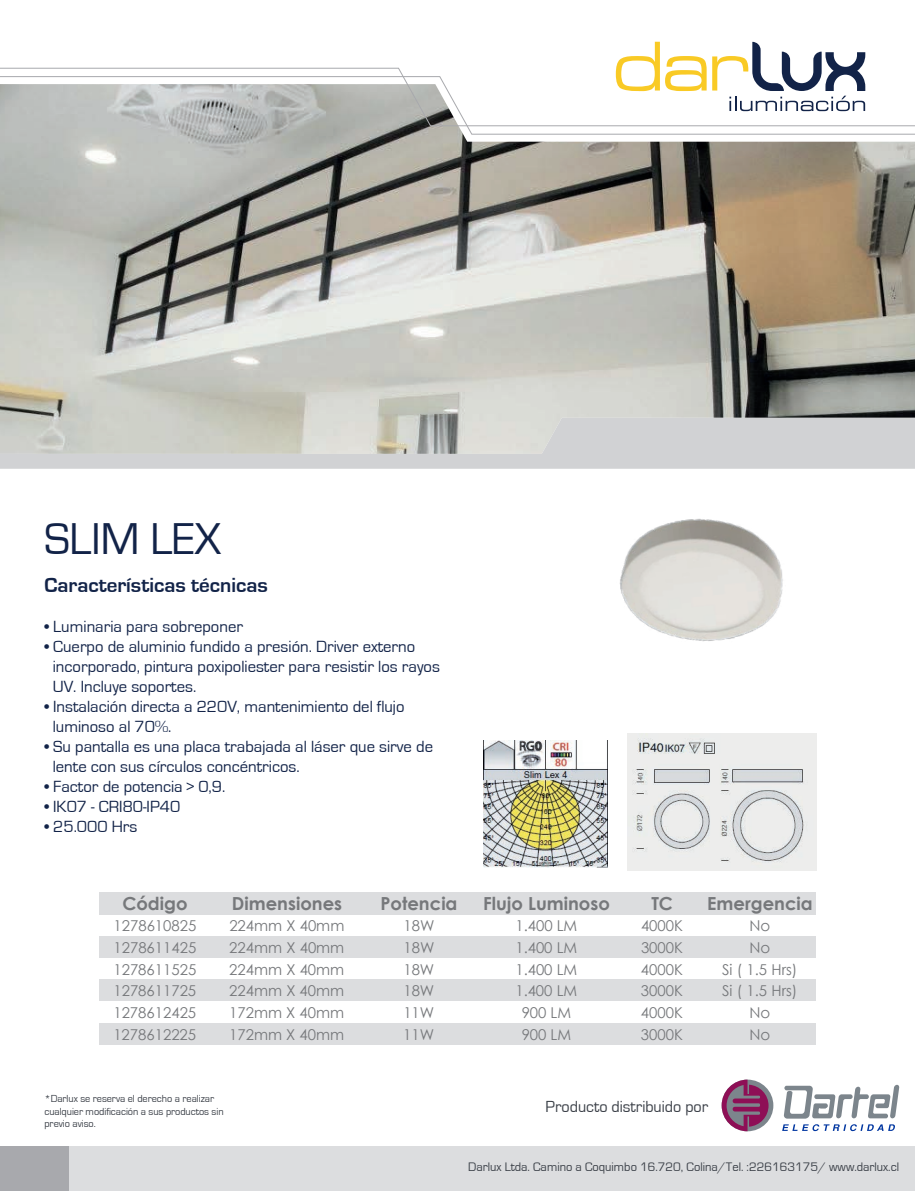
<style>
.page{position:relative;width:915px;height:1191px;background:#fff}
.page>*{position:absolute;margin:0;border:0;box-sizing:border-box;transform-origin:0 0}
.t1{font:45.9px "Eurostile";color:#122348}
.t2{font:700 21px "Eurostile";color:#122348}
.t3{font:700 18px "Century Gothic";color:#76787b}
.t4{font:16.65px/20px "Eurostile";color:#122348}
.t5{font:16.5px "Eurostile";color:#3a3f47}
.t6{font:15px "Century Gothic";color:#76787b}
.t7{font:12.75px "Eurostile";color:#3a3f47}
.t8{font:10.5px/12.3px "Eurostile";letter-spacing:-.005em;color:#3a3f47}
</style>
<div class="page">
<div style="left:0;top:1146px;width:70px;height:45px;background:#a8a9ad"></div>
<div style="left:70px;top:1146px;width:844px;height:45px;background:#dcdddf"></div>
<svg style="left:616px;top:42px;width:90px;height:25px"></svg>
<svg style="left:712px;top:42px;width:153px;height:25px"></svg>
<img style="left:0;top:135px;width:914px;height:283px">
<svg style="left:0;top:418px;width:914px;height:51px;background:#cfd0ce"></svg>
<svg style="left:0;top:126px;width:914px;height:9px"></svg>
<svg style="left:0;top:67px;width:914px;height:59px"></svg>
<svg style="left:783px;top:1084px;width:116px;height:34px"></svg>
<div style="left:721px;top:1079px;width:52px;height:52px;background:#7c858c;border-radius:50%"></div>
<svg style="left:721px;top:1079px;width:47px;height:52px"></svg>
<svg style="left:782px;top:1124px;width:112px;height:7px"></svg>
<div style="left:100px;top:892px;width:110px;height:22px;background:#dcdddf"></div>
<div style="left:210px;top:892px;width:154px;height:22px;background:#dcdddf"></div>
<div style="left:364px;top:892px;width:110px;height:22px;background:#dcdddf"></div>
<div style="left:474px;top:892px;width:145px;height:22px;background:#dcdddf"></div>
<div style="left:619px;top:892px;width:85px;height:22px;background:#dcdddf"></div>
<div style="left:704px;top:892px;width:110px;height:22px;background:#dcdddf"></div>
<div style="left:100px;top:936px;width:110px;height:21px;background:#dcdddf"></div>
<div style="left:210px;top:936px;width:154px;height:21px;background:#dcdddf"></div>
<div style="left:364px;top:936px;width:110px;height:21px;background:#dcdddf"></div>
<div style="left:474px;top:936px;width:145px;height:21px;background:#dcdddf"></div>
<div style="left:619px;top:936px;width:85px;height:21px;background:#dcdddf"></div>
<div style="left:704px;top:936px;width:110px;height:21px;background:#dcdddf"></div>
<div style="left:100px;top:979px;width:110px;height:22px;background:#dcdddf"></div>
<div style="left:210px;top:979px;width:154px;height:22px;background:#dcdddf"></div>
<div style="left:364px;top:979px;width:110px;height:22px;background:#dcdddf"></div>
<div style="left:474px;top:979px;width:145px;height:22px;background:#dcdddf"></div>
<div style="left:619px;top:979px;width:85px;height:22px;background:#dcdddf"></div>
<div style="left:704px;top:979px;width:110px;height:22px;background:#dcdddf"></div>
<div style="left:100px;top:1023px;width:110px;height:21px;background:#dcdddf"></div>
<div style="left:210px;top:1023px;width:154px;height:21px;background:#dcdddf"></div>
<div style="left:364px;top:1023px;width:110px;height:21px;background:#dcdddf"></div>
<div style="left:474px;top:1023px;width:145px;height:21px;background:#dcdddf"></div>
<div style="left:619px;top:1023px;width:85px;height:21px;background:#dcdddf"></div>
<div style="left:704px;top:1023px;width:110px;height:21px;background:#dcdddf"></div>
<img style="left:619px;top:518px;width:164px;height:123px">
<img style="left:483px;top:740px;width:124px;height:127px">
<img style="left:627px;top:733px;width:189px;height:137px">
<h1 class="t1" style="left:44px;top:514px;width:178px">SLIM LEX</h1>
<p class="t2" style="left:44px;top:573px;width:225px">Características técnicas</p>
<p class="t4" style="left:44px;top:616px;width:200px">• Luminaria para sobreponer</p>
<p class="t4" style="left:53px;top:636px;width:388px;text-indent:-8px">• Cuerpo de aluminio fundido a presión. Driver externo incorporado, pintura poxipoliester para resistir los rayos<br>UV. Incluye soportes.</p>
<p class="t4" style="left:53px;top:696px;width:353px;text-indent:-8px">• Instalación directa a 220V, mantenimiento del flujo luminoso al 70%.</p>
<p class="t4" style="left:53px;top:736px;width:381px;text-indent:-8px">• Su pantalla es una placa trabajada al láser que sirve de lente con sus círculos concéntricos.</p>
<p class="t4" style="left:44px;top:776px;width:182px">• Factor de potencia &gt; 0,9.</p>
<p class="t4" style="left:44px;top:796px;width:137px">• IK07 - CRI80-IP40</p>
<p class="t4" style="left:44px;top:816px;width:94px">• 25.000 Hrs</p>
<p class="t3" style="left:122px;top:890px;width:67px">Código</p>
<p class="t3" style="left:232px;top:890px;width:112px">Dimensiones</p>
<p class="t3" style="left:380px;top:890px;width:79px">Potencia</p>
<p class="t3" style="left:483px;top:890px;width:128px">Flujo Luminoso</p>
<p class="t3" style="left:651px;top:890px;width:23px">TC</p>
<p class="t3" style="left:707px;top:890px;width:107px">Emergencia</p>
<p class="t6" style="left:113px;top:915px;width:84px">1278610825</p>
<p class="t6" style="left:229px;top:915px;width:116px">224mm X 40mm</p>
<p class="t6" style="left:403px;top:915px;width:32px">18W</p>
<p class="t6" style="left:515px;top:915px;width:63px">1.400 LM</p>
<p class="t6" style="left:640px;top:915px;width:43px">4000K</p>
<p class="t6" style="left:749px;top:915px;width:22px">No</p>
<p class="t6" style="left:113px;top:937px;width:84px">1278611425</p>
<p class="t6" style="left:229px;top:937px;width:116px">224mm X 40mm</p>
<p class="t6" style="left:403px;top:937px;width:32px">18W</p>
<p class="t6" style="left:515px;top:937px;width:63px">1.400 LM</p>
<p class="t6" style="left:640px;top:937px;width:43px">3000K</p>
<p class="t6" style="left:749px;top:937px;width:22px">No</p>
<p class="t6" style="left:113px;top:958px;width:84px">1278611525</p>
<p class="t6" style="left:229px;top:958px;width:116px">224mm X 40mm</p>
<p class="t6" style="left:403px;top:958px;width:32px">18W</p>
<p class="t6" style="left:515px;top:958px;width:63px">1.400 LM</p>
<p class="t6" style="left:640px;top:958px;width:43px">4000K</p>
<p class="t6" style="left:722px;top:958px;width:77px">Si ( 1.5 Hrs)</p>
<p class="t6" style="left:113px;top:980px;width:84px">1278611725</p>
<p class="t6" style="left:229px;top:980px;width:116px">224mm X 40mm</p>
<p class="t6" style="left:403px;top:980px;width:32px">18W</p>
<p class="t6" style="left:515px;top:980px;width:63px">1.400 LM</p>
<p class="t6" style="left:640px;top:980px;width:43px">3000K</p>
<p class="t6" style="left:722px;top:980px;width:77px">Si ( 1.5 Hrs)</p>
<p class="t6" style="left:113px;top:1002px;width:84px">1278612425</p>
<p class="t6" style="left:229px;top:1002px;width:116px">172mm X 40mm</p>
<p class="t6" style="left:403px;top:1002px;width:32px">11W</p>
<p class="t6" style="left:521px;top:1002px;width:51px">900 LM</p>
<p class="t6" style="left:640px;top:1002px;width:43px">4000K</p>
<p class="t6" style="left:749px;top:1002px;width:22px">No</p>
<p class="t6" style="left:113px;top:1024px;width:84px">1278612225</p>
<p class="t6" style="left:229px;top:1024px;width:116px">172mm X 40mm</p>
<p class="t6" style="left:403px;top:1024px;width:32px">11W</p>
<p class="t6" style="left:521px;top:1024px;width:51px">900 LM</p>
<p class="t6" style="left:640px;top:1024px;width:43px">3000K</p>
<p class="t6" style="left:749px;top:1024px;width:22px">No</p>
<p class="t8" style="left:44px;top:1093px;width:181px">*Darlux se reserva el derecho a realizar cualquier modificación a sus productos sin previo aviso.</p>
<p class="t5" style="left:545px;top:1097px;width:164px">Producto distribuido por</p>
<p class="t7" style="left:468px;top:1160px;width:432px">Darlux Ltda. Camino a Coquimbo 16.720, Colina/Tel. :226163175/ www.darlux.cl</p>
</div>
